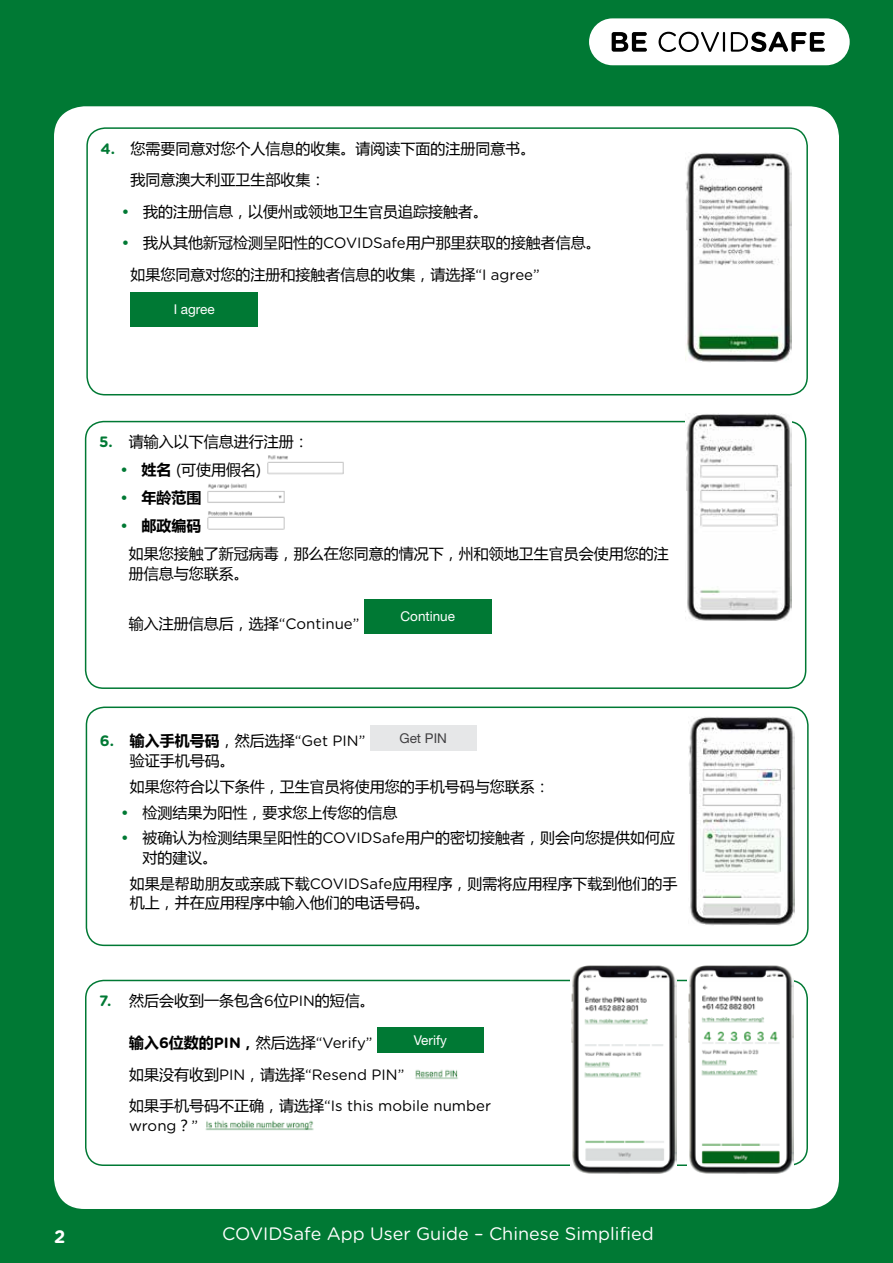
<style>
.page{position:relative;width:893px;height:1263px;background:#007934}
.page>*{position:absolute;margin:0;border:0;box-sizing:border-box;transform-origin:0 0}
.t1{font:18px "Gotham Rounded";color:#fff}
.t2{font:700 18px "Gotham Rounded";color:#fff}
.t3{font:15px/31.5px "Microsoft Ya Hei";color:#000}
.t4{font:15px/31.5px "Gotham Rounded";color:#000}
.t5{font:700 15px "Microsoft Ya Hei";color:#000}
.t6{font:13.5px "Helvetica Neue LT Std";color:#fff}
.t7{font:13.5px "Helvetica Neue LT Std";color:#414042}
.s1{font-family:"Gotham Rounded";font-weight:700;color:#007934}
.s2{font-family:"Gotham Rounded"}
.s3{font-weight:700}
.s4{font-family:"Gotham Rounded";color:#007934}
.s5{font-weight:700;color:#007934}
.s6{font-family:"Microsoft Ya Hei";font-weight:700}
.s7{font-family:"Microsoft Ya Hei"}
</style>
<div class="page">
<div style="left:589px;top:18px;width:261px;height:47px;background:#fff;border-radius:23px"></div>
<svg style="left:612px;top:32px;width:35px;height:20px"></svg>
<svg style="left:659px;top:32px;width:60px;height:20px"></svg>
<hr style="left:723px;top:32px;width:2px;height:20px;background:#000">
<svg style="left:731px;top:32px;width:94px;height:20px"></svg>
<div style="left:54px;top:106px;width:785px;height:1103px;background:#fff;border-radius:31px"></div>
<img style="left:267px;top:455px;width:77px;height:20px">
<img style="left:207px;top:483px;width:78px;height:20px">
<img style="left:207px;top:511px;width:78px;height:19px">
<div style="left:364px;top:600px;width:128px;height:34px;background:#007934"></div>
<div style="left:85px;top:421px;width:721px;height:268px;border:2px solid #007934;border-radius:18px"></div>
<img style="left:686px;top:413px;width:105px;height:208px">
<div style="left:130px;top:292px;width:128px;height:34px;background:#007934"></div>
<div style="left:86px;top:127px;width:722px;height:268px;border:2px solid #007934;border-radius:18px"></div>
<img style="left:685px;top:153px;width:107px;height:209px">
<div style="left:370px;top:725px;width:106px;height:26px;background:#e6e7e8"></div>
<div style="left:86px;top:706px;width:723px;height:240px;border:2px solid #007934;border-radius:18px"></div>
<img style="left:688px;top:717px;width:106px;height:208px">
<div style="left:377px;top:1027px;width:106px;height:25px;background:#007934"></div>
<img style="left:415px;top:1069px;width:43px;height:10px">
<img style="left:205px;top:1120px;width:109px;height:10px">
<div style="left:85px;top:980px;width:723px;height:186px;border:2px solid #007934;border-radius:18px"></div>
<img style="left:570px;top:965px;width:107px;height:209px">
<img style="left:687px;top:965px;width:107px;height:209px">
<p class="t3" style="left:130px;top:132px;width:406px;text-indent:-30px"><span class="s1">4.</span> 您需要同意对您个人信息的收集。请阅读下面的注册同意书。我同意澳大利亚卫生部收集：</p>
<p class="t3" style="left:122px;top:195px;width:368px"><span class="s1">•</span> 我的注册信息，以便州或领地卫生官员追踪接触者。</p>
<p class="t3" style="left:130px;top:226px;width:472px;text-indent:-9px"><span class="s1">•</span> 我从其他新冠检测呈阳性的<span class="s2">COVIDSafe</span>用户那里获取的接触者信息。如果您同意对您的注册和接触者信息的收集，请选择<span class="s2">“I agree”</span></p>
<p class="t6" style="left:174px;top:301px;width:42px">I agree</p>
<p class="t3" style="left:99px;top:425px;width:211px"><span class="s1">5.</span> 请输入以下信息进行注册：</p>
<p class="t3" style="left:120px;top:453px;width:142px"><span class="s1">•</span> <span class="s3">姓名</span> (可使用假名)</p>
<p class="t5" style="left:120px;top:487px;width:83px"><span class="s4">•</span> 年龄范围</p>
<p class="t3" style="left:129px;top:511px;width:541px;line-height:28px;text-indent:-9px"><span class="s1">•</span> <span class="s3">邮政编码<br></span>如果您接触了新冠病毒，那么在您同意的情况下，州和领地卫生官员会使用您的注</p>
<p class="t3" style="left:129px;top:557px;width:121px">册信息与您联系。</p>
<p class="t3" style="left:129px;top:607px;width:232px">输入注册信息后，选择<span class="s2">“Continue”</span></p>
<p class="t6" style="left:400px;top:609px;width:56px">Continue</p>
<p class="t4" style="left:100px;top:724px;width:267px"><span class="s5">6.</span> <span class="s6">输入手机号码</span><span class="s7">，然后选择</span>“Get PIN”</p>
<p class="t7" style="left:399px;top:730px;width:49px">Get PIN</p>
<p class="t3" style="left:130px;top:747px;width:422px;line-height:25.8px">验证手机号码。<br>如果您符合以下条件，卫生官员将使用您的手机号码与您联系：</p>
<p class="t3" style="left:121px;top:796px;width:278px"><span class="s1">•</span> 检测结果为阳性，要求您上传您的信息</p>
<p class="t3" style="left:142px;top:828px;width:534px;line-height:19.5px;text-indent:-21px"><span class="s1">•</span> 被确认为检测结果呈阳性的<span class="s2">COVIDSafe</span>用户的密切接触者，则会向您提供如何应对的建议。</p>
<p class="t3" style="left:130px;top:873px;width:549px;line-height:19.5px">如果是帮助朋友或亲戚下载<span class="s2">COVIDSafe</span>应用程序，则需将应用程序下载到他们的手机上，并在应用程序中输入他们的电话号码。</p>
<p class="t3" style="left:99px;top:984px;width:277px"><span class="s1">7.</span> 然后会收到一条包含<span class="s2">6</span>位<span class="s2">PIN</span>的短信。</p>
<p class="t4" style="left:129px;top:1026px;width:245px"><span class="s6">输入</span><span class="s3">6</span><span class="s6">位数的</span><span class="s3">PIN</span><span class="s6">，</span><span class="s7">然后选择</span>“Verify”</p>
<p class="t6" style="left:414px;top:1032px;width:34px">Verify</p>
<p class="t4" style="left:129px;top:1058px;width:364px"><span class="s7">如果没有收到</span>PIN<span class="s7">，请选择</span>“Resend PIN”<br><span class="s7">如果手机号码不正确，请选择</span>“Is this mobile number</p>
<p class="t4" style="left:129px;top:1109px;width:71px">wrong<span class="s7">？</span>”</p>
<p class="t2" style="left:54px;top:1223px;width:13px">2</p>
<p class="t1" style="left:222px;top:1222px;width:433px">COVIDSafe App User Guide – Chinese Simplified</p>
</div>
